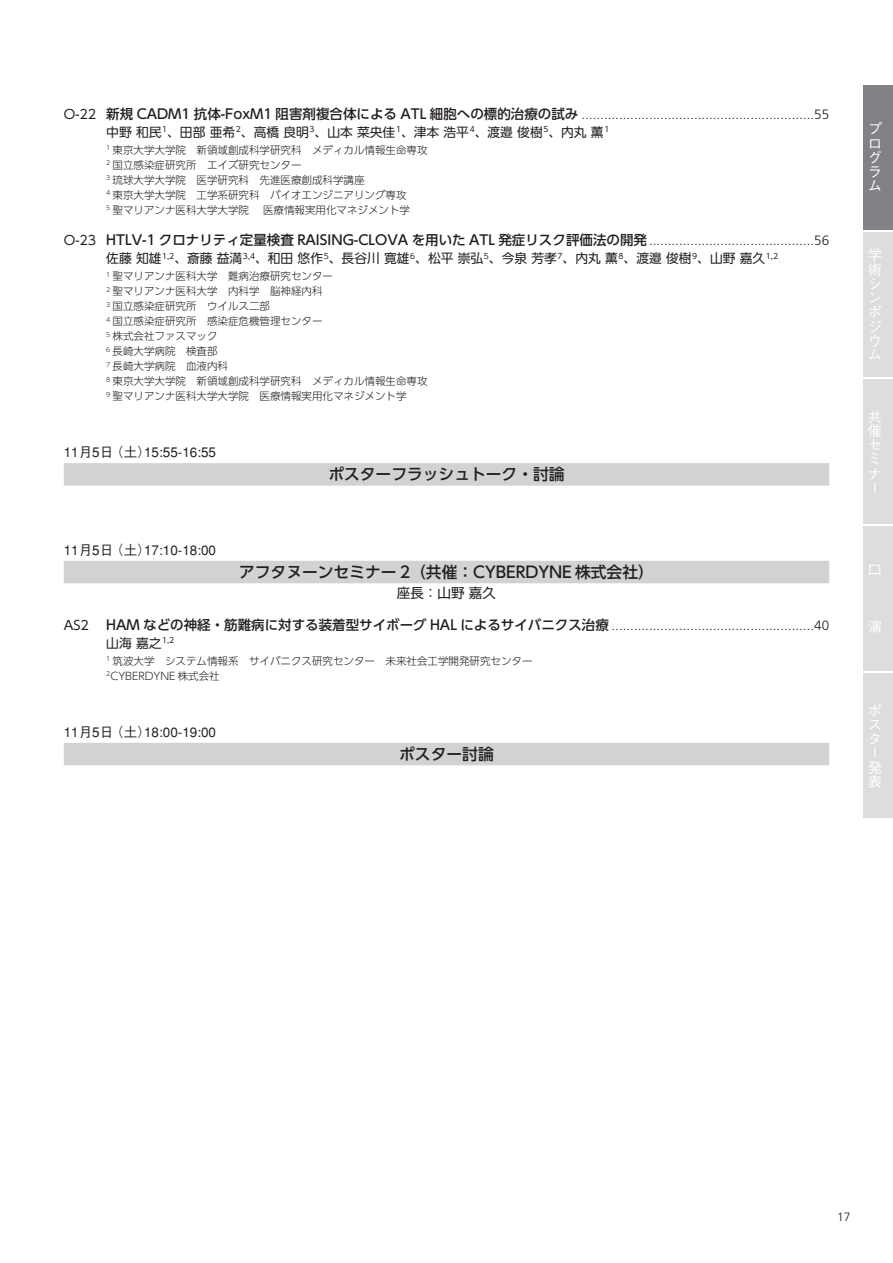
<style>
.page{position:relative;width:893px;height:1263px;background:#fff}
.page>*{position:absolute;margin:0;border:0;box-sizing:border-box;transform-origin:0 0}
.t1{font:500 15.75px "UD Shin Go Pro";color:#231f20}
.t2{font:500 14.25px/14.2px "Gothic BBB Pro";color:#fff;text-align:justify}
.t3{font:300 13.5px "Frutiger LT Std";color:#231f20}
.t4{font:500 13.5px "UD Shin Go Pro";color:#231f20}
.t5{font:500 13.5px "Gothic BBB";color:#231f20}
.t6{font:13.5px "Shin Go Pro";color:#231f20}
.t7{font:12.75px "UD Shin Go Pr 6 N";color:#231f20}
.t8{font:12.75px "UD Shin Go Pro";color:#231f20}
.t9{font:300 12px "Frutiger LT Std";color:#231f20}
.t10{font:300 10.5px/15px "UD Shin Go Pro";color:#231f20}
.s1{font-family:"UD Shin Go Pro";font-weight:500}
.s2{font-family:"Frutiger LT Std";font-weight:300}
</style>
<div class="page">
<div style="left:64px;top:463px;width:765px;height:23px;background:#d1d2d4"></div>
<div style="left:64px;top:561px;width:765px;height:22px;background:#d1d2d4"></div>
<div style="left:64px;top:743px;width:765px;height:22px;background:#d1d2d4"></div>
<div style="left:863px;top:85px;width:30px;height:145px;background:#808285"></div>
<div style="left:863px;top:380px;width:30px;height:144px;background:#dcdddf"></div>
<div style="left:863px;top:526px;width:30px;height:144px;background:#dcdddf"></div>
<div style="left:863px;top:674px;width:30px;height:144px;background:#dcdddf"></div>
<div style="left:863px;top:233px;width:30px;height:144px;background:#dcdddf"></div>
<p class="t8" style="left:64px;top:109px;width:34px">O-22</p>
<p class="t3" style="left:106px;top:106px;width:724px"><span class="s1">新規 CADM1 抗体-FoxM1 阻害剤複合体による ATL 細胞への標的治療の試み</span> ..............................................................55</p>
<p class="t7" style="left:106px;top:127px;width:505px">中野 和民<sup>1</sup>、田部 亜希<sup>2</sup>、高橋 良明<sup>3</sup>、山本 菜央佳<sup>1</sup>、津本 浩平<sup>4</sup>、渡邉 俊樹<sup>5</sup>、内丸 薫<sup>1</sup></p>
<p class="t10" style="left:106px;top:144px;width:323px"><sup>1</sup> 東京大学大学院　新領域創成科学研究科　メディカル情報生命専攻<br><sup>2</sup> 国立感染症研究所　エイズ研究センター<br><sup>3</sup> 琉球大学大学院　医学研究科　先進医療創成科学講座<br><sup>4</sup> 東京大学大学院　工学系研究科　バイオエンジニアリング専攻<br><sup>5</sup> 聖マリアンナ医科大学大学院　 医療情報実用化マネジメント学</p>
<p class="t8" style="left:64px;top:236px;width:34px">O-23</p>
<p class="t4" style="left:106px;top:235px;width:724px">HTLV-1 クロナリティ定量検査 RAISING-CLOVA を用いた ATL 発症リスク評価法の開発<span class="s2">............................................56</span></p>
<p class="t7" style="left:106px;top:253px;width:673px">佐藤 知雄<sup>1,2</sup>、斎藤 益満<sup>3,4</sup>、和田 悠作<sup>5</sup>、長谷川 寛雄<sup>6</sup>、松平 崇弘<sup>5</sup>、今泉 芳孝<sup>7</sup>、内丸 薫<sup>8</sup>、渡邉 俊樹<sup>9</sup>、山野 嘉久<sup>1,2</sup></p>
<p class="t10" style="left:106px;top:270px;width:323px"><sup>1</sup> 聖マリアンナ医科大学　難病治療研究センター<br><sup>2</sup> 聖マリアンナ医科大学　内科学　脳神経内科<br><sup>3</sup> 国立感染症研究所　ウイルス二部<br><sup>4</sup> 国立感染症研究所　感染症危機管理センター<br><sup>5</sup> 株式会社ファスマック<br><sup>6</sup> 長崎大学病院　検査部<br><sup>7</sup> 長崎大学病院　血液内科<br><sup>8</sup> 東京大学大学院　新領域創成科学研究科　メディカル情報生命専攻<br><sup>9</sup> 聖マリアンナ医科大学大学院　医療情報実用化マネジメント学</p>
<p class="t5" style="left:64px;top:447px;width:154px">11月5日 （土）15:55-16:55</p>
<p class="t5" style="left:64px;top:544px;width:154px">11月5日 （土）17:10-18:00</p>
<p class="t1" style="left:328px;top:468px;width:238px">ポスターフラッシュトーク・討論</p>
<p class="t1" style="left:239px;top:566px;width:416px">アフタヌーンセミナー 2（共催：CYBERDYNE 株式会社）</p>
<p class="t6" style="left:397px;top:588px;width:100px">座長：山野 嘉久</p>
<p class="t8" style="left:64px;top:620px;width:27px">AS2</p>
<p class="t3" style="left:106px;top:617px;width:724px"><span class="s1">HAM などの神経・筋難病に対する装着型サイボーグ HAL によるサイバニクス治療</span> ......................................................40</p>
<p class="t7" style="left:106px;top:638px;width:70px">山海 嘉之<sup>1,2</sup></p>
<p class="t10" style="left:106px;top:655px;width:428px"><sup>1</sup> 筑波大学　システム情報系　サイバニクス研究センター　未来社会工学開発研究センター<br><sup>2</sup>CYBERDYNE 株式会社</p>
<p class="t5" style="left:64px;top:727px;width:154px">11月5日 （土）18:00-19:00</p>
<p class="t1" style="left:399px;top:748px;width:96px">ポスター討論</p>
<p class="t2" style="left:868px;top:124px;width:16px">プログラム</p>
<p class="t2" style="left:868px;top:250px;width:16px">学術シンポジウム</p>
<p class="t2" style="left:868px;top:411px;width:16px">共催セミナー</p>
<p class="t2" style="left:868px;top:565px;width:16px">口</p>
<p class="t2" style="left:868px;top:622px;width:16px">演</p>
<p class="t2" style="left:868px;top:705px;width:16px">ポスター発表</p>
<p class="t9" style="left:837px;top:1210px;width:15px">17</p>
</div>
